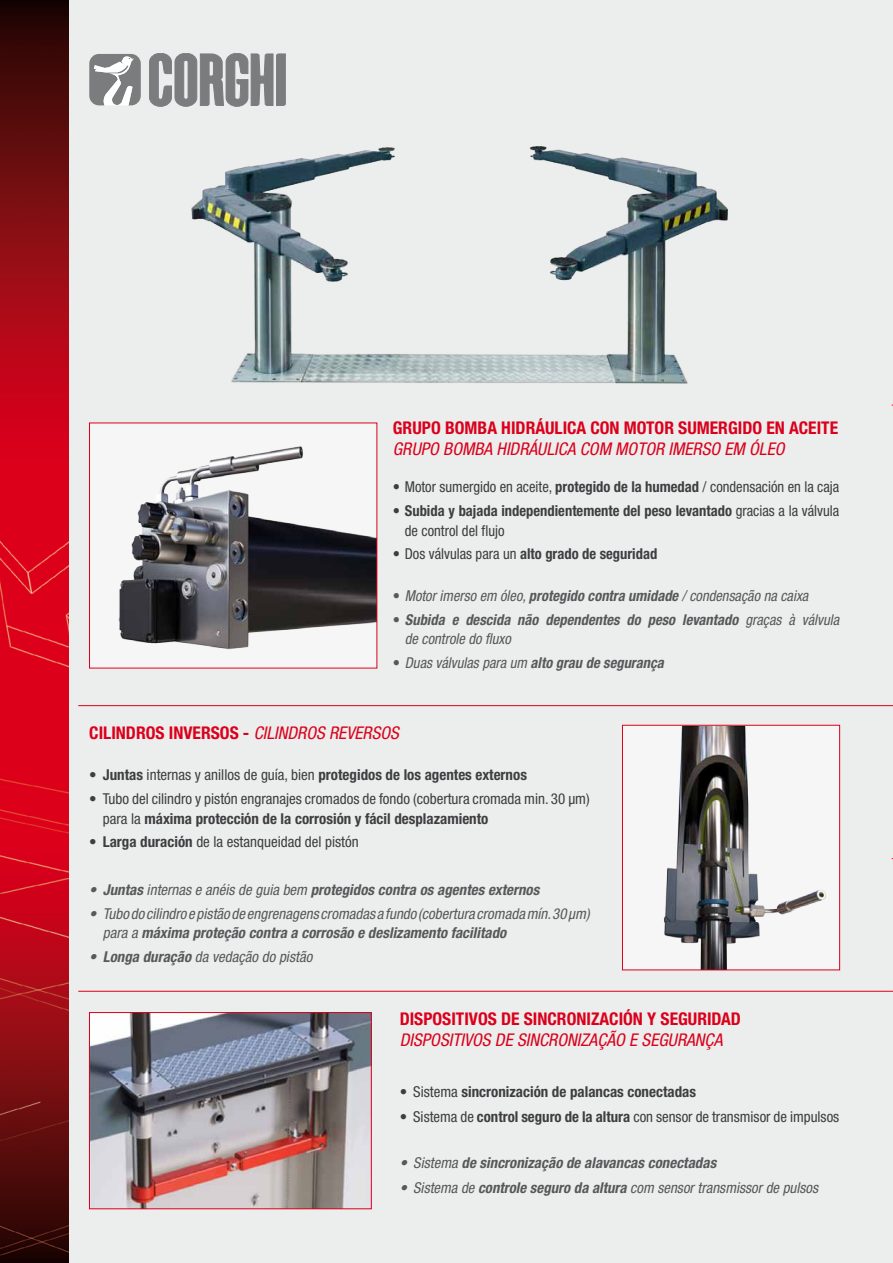
<style>
.page{position:relative;width:893px;height:1263px;background:#fff}
.page>*{position:absolute;margin:0;border:0;box-sizing:border-box;transform-origin:0 0}
._3-testo_pallini_da{font:700 condensed 17.55px/21px "Helvetica Neue LT Std";color:#db001b}
._3-testo_pallini_da-2{font:italic condensed 17.55px "Helvetica Neue LT Std";color:#db001b}
.testi_ITA___elenco{font:condensed 15px/19.5px "Helvetica Neue LT Std";color:#3e3d40}
.testi_ITA___elenco-2{font:italic condensed 15px/19.5px "Helvetica Neue LT Std";color:#58585a}
.testi_ITA___elenco-3{font:700 condensed 15px/19.5px "Helvetica Neue LT Std";color:#3e3d40}
.testi_ITA___elenco-4{font:italic 700 condensed 15px/19.5px "Helvetica Neue LT Std";color:#58585a}
.s1{font-weight:400;font-style:italic}
.s2{font-weight:700}
.s3{font-weight:400}
.s4{font-style:normal}
.s5{font-weight:400;font-style:normal}
</style>
<div class="page">
<div style="left:58px;top:0;width:835px;height:1263px;background:#eceded"></div>
<img style="left:0;top:0;width:69px;height:1263px">
<hr style="left:78px;top:705px;width:815px;height:1px;background:#dd001c">
<hr style="left:78px;top:991px;width:815px;height:1px;background:#dd001c">
<img style="left:191px;top:146px;width:537px;height:238px">
<div style="left:90px;top:423px;width:287px;height:245px;background:#f6f6f6"></div>
<img style="left:118px;top:446px;width:257px;height:203px">
<img style="left:91px;top:1014px;width:278px;height:193px">
<div style="left:89px;top:1012px;width:282px;height:197px;border:1px solid #db001b"></div>
<div style="left:622px;top:725px;width:218px;height:245px;background:#f6f6f6"></div>
<img style="left:664px;top:727px;width:162px;height:241px">
<div style="left:622px;top:725px;width:218px;height:245px;border:1px solid #db001b"></div>
<svg style="left:149px;top:53px;width:136px;height:53px"></svg>
<svg style="left:89px;top:54px;width:52px;height:51px"></svg>
<p class="_3-testo_pallini_da" style="left:393px;top:417px;width:447px">GRUPO BOMBA HIDRÁULICA CON MOTOR SUMERGIDO EN ACEITE<br><span class="s1">GRUPO BOMBA HIDRÁULICA COM MOTOR IMERSO EM ÓLEO</span></p>
<p class="testi_ITA___elenco" style="left:393px;top:477px;width:448px">• Motor sumergido en aceite, <span class="s2">protegido de la humedad</span> / condensación en la caja</p>
<p class="testi_ITA___elenco-3" style="left:405px;top:501px;width:436px;text-indent:-12px">• Subida y bajada independientemente del peso levantado <span class="s3">gracias a la válvula de control del flujo</span></p>
<p class="testi_ITA___elenco-3" style="left:393px;top:544px;width:266px"><span class="s3">• Dos válvulas para un</span> alto grado de seguridad</p>
<p class="testi_ITA___elenco-2" style="left:393px;top:586px;width:420px"><span class="s4">•</span> Motorimerso em óleo,<span class="s2">protegido contra umidade</span> /condensação na caixa</p>
<p class="testi_ITA___elenco-4" style="left:405px;top:610px;width:439px;text-indent:-12px"><span class="s4">•</span> Subida e descida não dependentes do peso levantado <span class="s3">graças à válvula de controle do fluxo</span></p>
<p class="testi_ITA___elenco-4" style="left:393px;top:653px;width:276px"><span class="s5">•</span> <span class="s3">Duasválvulaspara um</span> alto grau de segurança</p>
<p class="_3-testo_pallini_da" style="left:89px;top:722px;width:315px">CILINDROS INVERSOS - <span class="s1">CILINDROS REVERSOS</span></p>
<p class="testi_ITA___elenco-3" style="left:89px;top:765px;width:439px"><span class="s3">•</span> Juntas <span class="s3">internas y anillos de guía, bien</span> protegidos de los agentes externos</p>
<p class="testi_ITA___elenco" style="left:103px;top:789px;width:488px;text-indent:-13px">• Tubo del cilindro y pistón engranajes cromados de fondo (cobertura cromada min. 30 µm) para la <span class="s2">máxima protección de la corrosión y fácil desplazamiento</span></p>
<p class="testi_ITA___elenco" style="left:89px;top:832px;width:271px">• <span class="s2">Larga duración</span> de la estanqueidad del pistón</p>
<p class="testi_ITA___elenco-4" style="left:89px;top:879px;width:455px"><span class="s3">•</span> Juntas <span class="s3">internase anéisde guia bem</span> protegidos contra os agentes externos</p>
<p class="testi_ITA___elenco-2" style="left:103px;top:903px;width:488px;text-indent:-13px">• Tubodocilindroepistãodeengrenagenscromadasafundo(coberturacromadamín.30µm) para a <span class="s2">máxima proteção contra a corrosão e deslizamento facilitado</span></p>
<p class="testi_ITA___elenco-2" style="left:89px;top:947px;width:228px">• <span class="s2">Longa duração</span> da vedação do pistão</p>
<p class="_3-testo_pallini_da" style="left:400px;top:1008px;width:343px">DISPOSITIVOS DE SINCRONIZACIÓN Y SEGURIDAD</p>
<p class="_3-testo_pallini_da-2" style="left:400px;top:1029px;width:328px">DISPOSITIVOS DE SINCRONIZAÇÃO E SEGURANÇA</p>
<p class="testi_ITA___elenco-3" style="left:400px;top:1081px;width:298px"><span class="s3">• Sistema</span> sincronización de palancas conectadas</p>
<p class="testi_ITA___elenco" style="left:400px;top:1107px;width:441px">• Sistema de <span class="s2">control seguro de la altura</span> con sensor de transmisor de impulsos</p>
<p class="testi_ITA___elenco-4" style="left:400px;top:1152px;width:322px"><span class="s3">• Sistema</span> de sincronização de alavancas conectadas</p>
<p class="testi_ITA___elenco-2" style="left:400px;top:1178px;width:423px">• Sistema de <span class="s2">controle seguro da altura</span> com sensortransmissorde pulsos</p>
</div>
